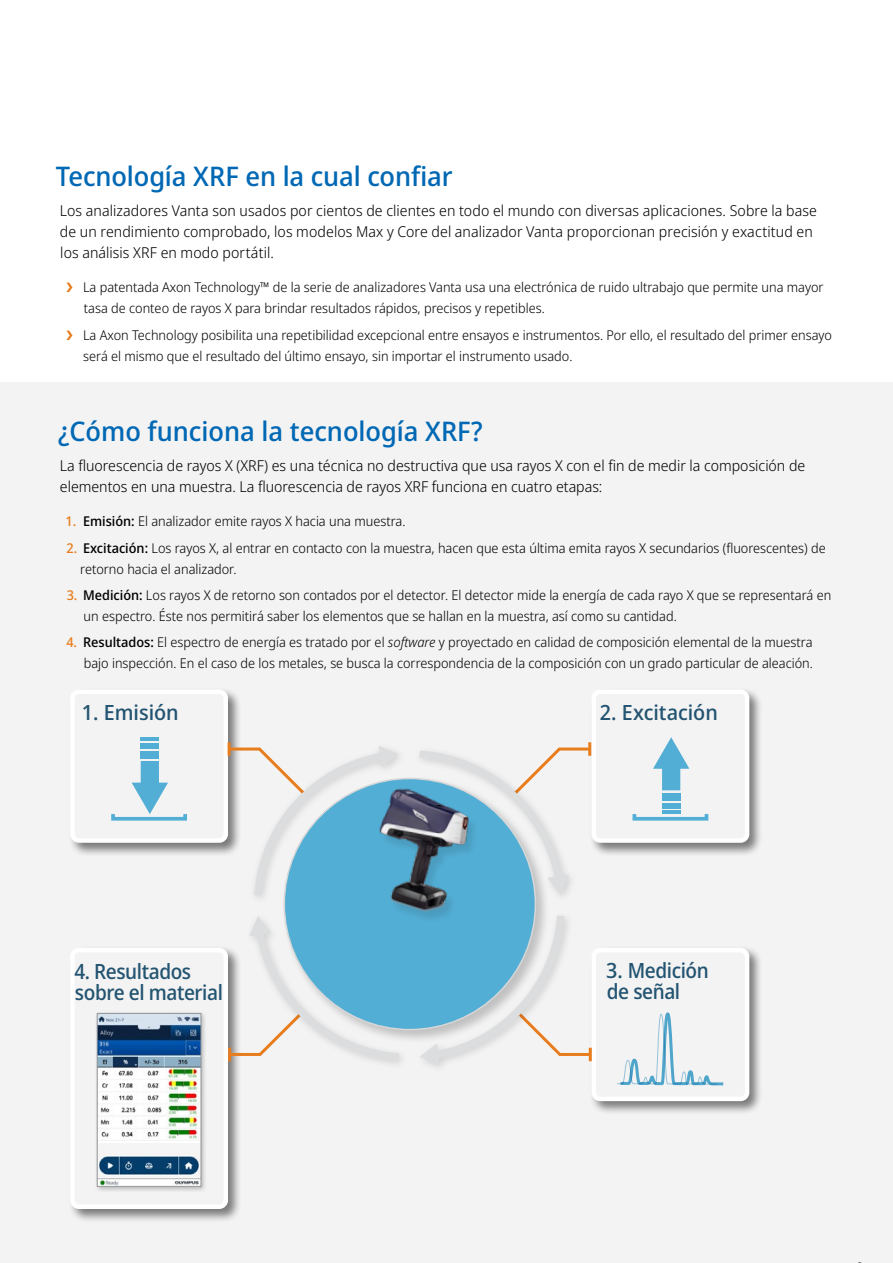
<style>
.page{position:relative;width:893px;height:1263px;background:#fff}
.page>*{position:absolute;margin:0;border:0;box-sizing:border-box;transform-origin:0 0}
.Subtitle_18{font:500 27px "Noto Sans Display";color:#0068b4}
.Text{font:500 21px/21px "Noto Sans Display";letter-spacing:-.02em;color:#235471}
.Text-2{font:500 21px/21px "Noto Sans Display";letter-spacing:-.02em;color:#235471;scale:.96 1}
.Text-3{font:500 21px "Noto Sans Display";color:#235471}
.Text-4{font:300 15px/21px "Noto Sans Display";color:#000}
.t1{font:300 13.5px/21px "Noto Sans Display";color:#000}
.s1{color:#e87d1e}
.s2{font-weight:500;color:#e87d1e}
.s3{font-weight:500}
.s4{font-style:italic}
</style>
<div class="page">
<div style="left:0;top:383px;width:893px;height:880px;background:#f3f3f3"></div>
<div style="left:68px;top:687px;width:174px;height:170px;background:#000;opacity:.5"></div>
<div style="left:72px;top:692px;width:154px;height:148px;background:#f3f3f3;border-radius:7px"></div>
<div style="left:70px;top:689px;width:158px;height:154px;border:4px solid #fff;border-radius:7px"></div>
<div style="left:141px;top:751px;width:18px;height:7px;background:#53aed5"></div>
<div style="left:141px;top:743px;width:18px;height:6px;background:#53aed5"></div>
<hr style="left:141px;top:737px;width:18px;height:3px;background:#53aed5">
<svg style="left:132px;top:761px;width:36px;height:51px"></svg>
<div style="left:111px;top:812px;width:76px;height:8px;border:4px solid #53aed5"></div>
<hr style="left:228px;top:742px;width:3px;height:14px;background:#e87d1e">
<div style="left:589px;top:687px;width:175px;height:170px;background:#000;opacity:.5"></div>
<div style="left:594px;top:692px;width:153px;height:148px;background:#f3f3f3;border-radius:7px"></div>
<div style="left:591px;top:689px;width:158px;height:154px;border:4px solid #fff;border-radius:7px"></div>
<div style="left:589px;top:946px;width:175px;height:169px;background:#000;opacity:.5"></div>
<div style="left:594px;top:950px;width:153px;height:149px;background:#f3f3f3;border-radius:7px"></div>
<div style="left:591px;top:948px;width:158px;height:153px;border:4px solid #fff;border-radius:7px"></div>
<div style="left:68px;top:946px;width:174px;height:277px;background:#000;opacity:.5"></div>
<div style="left:72px;top:950px;width:154px;height:257px;background:#f3f3f3;border-radius:7px"></div>
<div style="left:70px;top:948px;width:158px;height:261px;border:4px solid #fff;border-radius:7px"></div>
<hr style="left:588px;top:742px;width:3px;height:14px;background:#e87d1e">
<div style="left:94px;top:1010px;width:114px;height:183px;background:#000;opacity:.25"></div>
<img style="left:99px;top:1015px;width:100px;height:169px">
<div style="left:97px;top:1013px;width:104px;height:173px;border:1px solid #939598"></div>
<div style="left:245px;top:741px;width:333px;height:333px;background:#000;opacity:.15"></div>
<svg style="left:227px;top:916px;width:180px;height:149px"></svg>
<svg style="left:420px;top:908px;width:173px;height:157px"></svg>
<svg style="left:412px;top:746px;width:181px;height:149px"></svg>
<svg style="left:226px;top:746px;width:173px;height:157px"></svg>
<div style="left:662px;top:793px;width:18px;height:7px;background:#53aed5"></div>
<div style="left:662px;top:803px;width:18px;height:5px;background:#53aed5"></div>
<hr style="left:662px;top:811px;width:18px;height:3px;background:#53aed5">
<svg style="left:653px;top:737px;width:36px;height:53px"></svg>
<div style="left:632px;top:812px;width:76px;height:8px;border:4px solid #53aed5"></div>
<svg style="left:618px;top:1012px;width:105px;height:73px"></svg>
<p class="Subtitle_18" style="left:56px;top:157px;width:398px">Tecnología XRF en la cual confiar</p>
<p class="Text-4" style="left:60px;top:200px;width:759px">Los analizadores Vanta son usados por cientos de clientes en todo el mundo con diversas aplicaciones. Sobre la base de un rendimiento comprobado, los modelos Max y Core del analizador Vanta proporcionan precisión y exactitud en los análisis XRF en modo portátil.</p>
<p class="t1" style="left:84px;top:277px;width:741px;text-indent:-18px"><span class="s1">❯</span> La patentada Axon Technology™ de la serie de analizadores Vanta usa una electrónica de ruido ultrabajo que permite una mayor tasa de conteo de rayos X para brindar resultados rápidos, precisos y repetibles.</p>
<p class="t1" style="left:83px;top:324px;width:750px;text-indent:-17px"><span class="s1">❯</span> La Axon Technology posibilita una repetibilidad excepcional entre ensayos e instrumentos. Por ello, el resultado del primer ensayo será el mismo que el resultado del último ensayo, sin importar el instrumento usado.</p>
<p class="Subtitle_18" style="left:57px;top:412px;width:427px">¿Cómo funciona la tecnología XRF?</p>
<p class="Text-4" style="left:60px;top:455px;width:747px">La fluorescencia de rayos X (XRF) es una técnica no destructiva que usa rayos X con el fin de medir la composición de elementos en una muestra. La fluorescencia de rayos XRF funciona en cuatro etapas:</p>
<p class="t1" style="left:65px;top:511px;width:342px"><span class="s2">1.</span> <span class="s3">Emisión:</span> El analizador emite rayos X hacia una muestra.</p>
<p class="t1" style="left:80px;top:537px;width:747px;text-indent:-14px"><span class="s2">2.</span> <span class="s3">Excitación:</span> Los rayos X, al entrar en contacto con la muestra, hacen que esta última emita rayos X secundarios (fluorescentes) de retorno hacia el analizador.</p>
<p class="t1" style="left:84px;top:585px;width:749px;text-indent:-17px"><span class="s2">3.</span> <span class="s3">Medición:</span> Los rayos X de retorno son contados por el detector. El detector mide la energía de cada rayo X que se representará en un espectro. Éste nos permitirá saber los elementos que se hallan en la muestra, así como su cantidad.</p>
<p class="t1" style="left:66px;top:632px;width:748px;text-align:right"><span class="s2">4.</span> <span class="s3">Resultados:</span> El espectro de energía es tratado por el <span class="s4">software</span> y proyectado en calidad de composición elemental de la muestra bajo inspección. En el caso de los metales, se busca la correspondencia de la composición con un grado particular de aleación.</p>
<p class="Text-3" style="left:82px;top:697px;width:98px">1. Emisión</p>
<p class="Text" style="left:600px;top:702px;width:120px">2. Excitación</p>
<p class="Text-2" style="left:74px;top:961px;width:156px">4. Resultados sobre el material</p>
<p class="Text" style="left:606px;top:961px;width:104px">3. Medición de señal</p>
</div>
